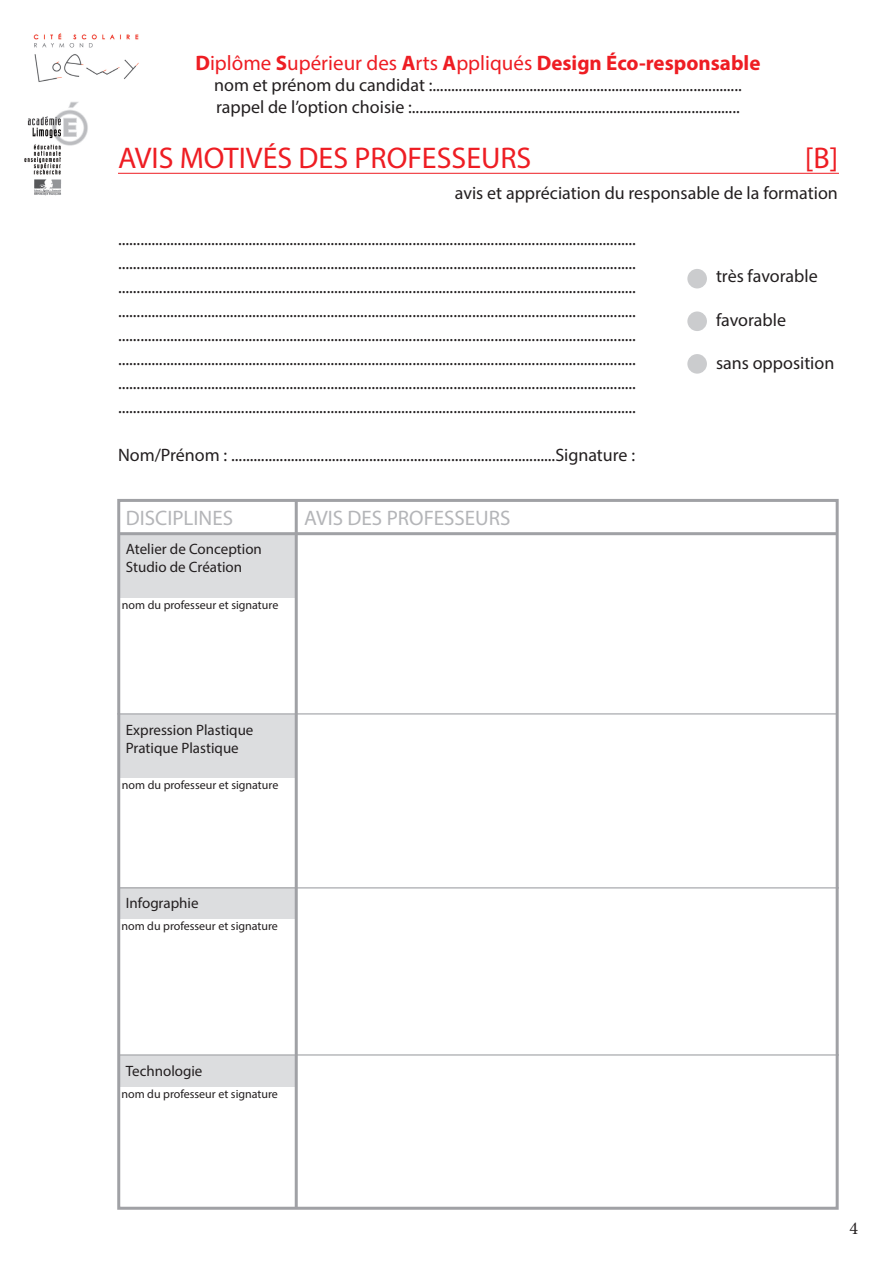
<style>
.page{position:relative;width:893px;height:1263px;background:#fff}
.page>*{position:absolute;margin:0;border:0;box-sizing:border-box;transform-origin:0 0}
.t1{font:30px "Myriad Pro";color:#ee1d23}
.t2{font:21px "Myriad Pro";color:#ee1d23}
.t3{font:21px "Myriad Pro";color:#b4b5b8}
.t4{font:18px "Myriad Pro";color:#231f20}
.t5{font:18px "Minion Pro";color:#231f20}
.t6{font:15px "Myriad Pro";color:#231f20}
.t7{font:12px "Myriad Pro";color:#231f20}
.s1{font-weight:700}
</style>
<div class="page">
<div style="left:120px;top:534px;width:175px;height:63px;background:#dcdddf"></div>
<div style="left:120px;top:714px;width:175px;height:63px;background:#dcdddf"></div>
<div style="left:120px;top:887px;width:175px;height:32px;background:#dcdddf"></div>
<div style="left:120px;top:1055px;width:175px;height:32px;background:#dcdddf"></div>
<img style="left:24px;top:33px;width:138px;height:163px">
<hr style="left:118px;top:173px;width:721px;height:1px;background:#ee1d23">
<div style="left:687px;top:269px;width:20px;height:19px;background:#cbccce;border-radius:50%"></div>
<div style="left:687px;top:311px;width:20px;height:20px;background:#cbccce;border-radius:50%"></div>
<div style="left:687px;top:354px;width:20px;height:20px;background:#cbccce;border-radius:50%"></div>
<div style="left:117px;top:499px;width:722px;height:711px;border:3px solid #a0a1a5"></div>
<hr style="left:118px;top:532px;width:720px;height:3px;background:#a0a1a5">
<hr style="left:295px;top:500px;width:3px;height:709px;background:#a0a1a5">
<hr style="left:117px;top:713px;width:720px;height:1px;background:#a0a1a5">
<hr style="left:119px;top:887px;width:720px;height:1px;background:#a0a1a5">
<hr style="left:119px;top:1054px;width:720px;height:1px;background:#a0a1a5">
<p class="t2" style="left:195px;top:50px;width:566px"><span class="s1">D</span>iplôme <span class="s1">S</span>upérieur des <span class="s1">A</span>rts <span class="s1">A</span>ppliqués <span class="s1">Design Éco-responsable</span></p>
<p class="t4" style="left:214px;top:74px;width:529px">nom et prénom du candidat :...................................................................................</p>
<p class="t4" style="left:216px;top:96px;width:525px">rappel de l’option choisie :........................................................................................</p>
<p class="t1" style="left:118px;top:140px;width:415px">AVIS MOTIVÉS DES PROFESSEURS</p>
<p class="t1" style="left:805px;top:140px;width:35px">[B]</p>
<p class="t4" style="left:455px;top:182px;width:384px">avis et appréciation du responsable de la formation</p>
<p class="t4" style="left:118px;top:228px;width:519px">...........................................................................................................................................</p>
<p class="t4" style="left:118px;top:252px;width:519px">...........................................................................................................................................</p>
<p class="t4" style="left:118px;top:276px;width:519px">...........................................................................................................................................</p>
<p class="t4" style="left:118px;top:300px;width:519px">...........................................................................................................................................</p>
<p class="t4" style="left:118px;top:324px;width:519px">...........................................................................................................................................</p>
<p class="t4" style="left:118px;top:348px;width:519px">...........................................................................................................................................</p>
<p class="t4" style="left:118px;top:372px;width:519px">...........................................................................................................................................</p>
<p class="t4" style="left:118px;top:396px;width:519px">...........................................................................................................................................</p>
<p class="t4" style="left:118px;top:444px;width:519px">Nom/Prénom : .......................................................................................Signature :</p>
<p class="t4" style="left:716px;top:265px;width:103px">très favorable</p>
<p class="t4" style="left:716px;top:308px;width:72px">favorable</p>
<p class="t4" style="left:716px;top:352px;width:120px">sans opposition</p>
<p class="t3" style="left:126px;top:504px;width:109px">DISCIPLINES</p>
<p class="t3" style="left:304px;top:504px;width:208px">AVIS DES PROFESSEURS</p>
<p class="t6" style="left:126px;top:540px;width:138px">Atelier de Conception</p>
<p class="t6" style="left:126px;top:558px;width:118px">Studio de Création</p>
<p class="t7" style="left:122px;top:597px;width:158px">nom du professeur et signature</p>
<p class="t6" style="left:126px;top:721px;width:129px">Expression Plastique</p>
<p class="t6" style="left:126px;top:739px;width:114px">Pratique Plastique</p>
<p class="t7" style="left:122px;top:777px;width:158px">nom du professeur et signature</p>
<p class="t6" style="left:126px;top:894px;width:74px">Infographie</p>
<p class="t7" style="left:121px;top:918px;width:158px">nom du professeur et signature</p>
<p class="t6" style="left:126px;top:1062px;width:78px">Technologie</p>
<p class="t7" style="left:121px;top:1087px;width:158px">nom du professeur et signature</p>
<p class="t5" style="left:849px;top:1216px;width:10px">4</p>
</div>
